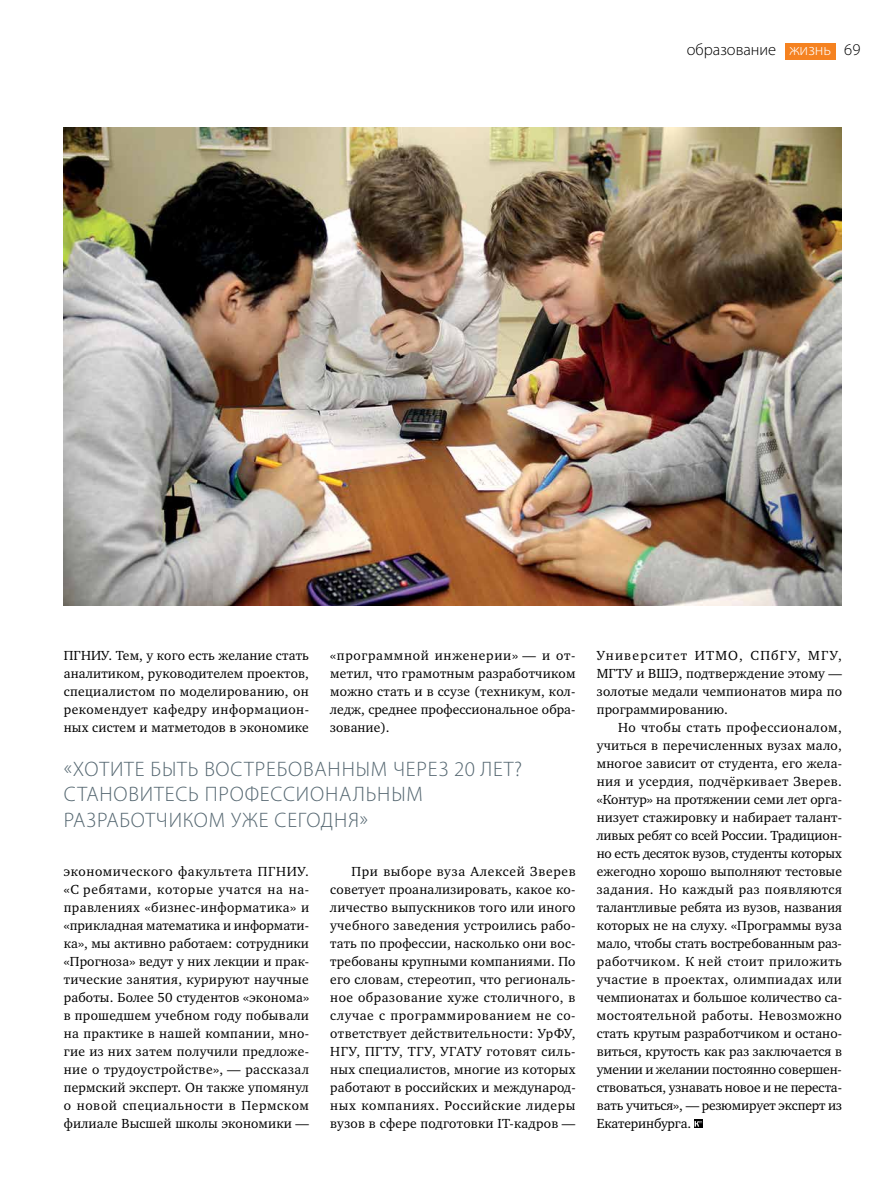
<style>
.page{position:relative;width:893px;height:1191px;background:#fff}
.page>*{position:absolute;margin:0;border:0;box-sizing:border-box;transform-origin:0 0}
.t1{font:300 21px/25.5px "Myriad Pro";letter-spacing:.04em;color:#546670}
.t2{font:300 16.5px "Myriad Pro";color:#000}
.t3{font:300 16.5px "Myriad Pro";color:#fff}
.t4{font:13.5px/18px "Charter ITC";letter-spacing:.01em;color:#000;text-align:justify}
.s1{color:#000}
</style>
<div class="page">
<img style="left:64px;top:128px;width:778px;height:478px">
<div style="left:785px;top:43px;width:50px;height:16px;background:#f58220"></div>
<svg style="left:694px;top:1119px;width:9px;height:9px"></svg>
<svg style="left:695px;top:1121px;width:7px;height:5px"></svg>
<p class="t2" style="left:687px;top:40px;width:91px">образование</p>
<p class="t3" style="left:789px;top:40px;width:73px">жизнь <span class="s1">69</span></p>
<p class="t4" style="left:64px;top:646px;width:247px">ПГНИУ. Тем, у кого есть желание стать аналитиком, руководителем проектов, специалистом по моделированию, он рекомендует кафедру информацион&shy;ных систем и матметодов в экономике</p>
<p class="t4" style="left:330px;top:646px;width:247px">«программной инженерии» — и от&shy;метил, что грамотным разработчиком можно стать и в ссузе (техникум, кол&shy;ледж, среднее профессиональное обра&shy;зование).</p>
<h1 class="t1" style="left:64px;top:756px;width:460px">«ХОТИТЕ БЫТЬ ВОСТРЕБОВАННЫМ ЧЕРЕЗ 20 ЛЕТ?<br>СТАНОВИТЕСЬ ПРОФЕССИОНАЛЬНЫМ<br>РАЗРАБОТЧИКОМ УЖЕ СЕГОДНЯ»</h1>
<p class="t4" style="left:64px;top:862px;width:247px">экономического факультета ПГНИУ. «С ребятами, которые учатся на на&shy;правлениях «бизнес-информатика» и «прикладная математика и информати&shy;ка», мы активно работаем: сотрудники «Прогноза» ведут у них лекции и прак&shy;тические занятия, курируют научные работы. Более 50 студентов «эконома» в прошедшем учебном году побывали на практике в нашей компании, мно&shy;гие из них затем получили предложе&shy;ние о трудоустройстве», — рассказал пермский эксперт. Он также упомянул о новой специальности в Пермском филиале Высшей школы экономики —</p>
<p class="t4" style="left:330px;top:862px;width:247px;text-indent:21px">При выборе вуза Алексей Зверев советует проанализировать, какое ко&shy;личество выпускников того или иного учебного заведения устроились рабо&shy;тать по профессии, насколько они вос&shy;требованы крупными компаниями. По его словам, стереотип, что региональ&shy;ное образование хуже столичного, в случае с программированием не со&shy;ответствует действительности: УрФУ, НГУ, ПГТУ, ТГУ, УГАТУ готовят силь&shy;ных специалистов, многие из которых работают в российских и международ&shy;ных компаниях. Российские лидеры вузов в сфере подготовки IT-кадров —</p>
<p class="t4" style="left:597px;top:646px;width:247px">Университет ИТМО, СПбГУ, МГУ, МГТУ и ВШЭ, подтверждение этому — золотые медали чемпионатов мира по программированию.</p>
<p class="t4" style="left:597px;top:718px;width:247px;text-indent:21px">Но чтобы стать профессионалом, учиться в перечисленных вузах мало, многое зависит от студента, его жела&shy;ния и усердия, подчёркивает Зверев. «Контур» на протяжении семи лет орга&shy;низует стажировку и набирает талант&shy;ливых ребят со всей России. Традицион&shy;но есть десяток вузов, студенты которых ежегодно хорошо выполняют тестовые задания. Но каждый раз появляются талантливые ребята из вузов, названия которых не на слуху. «Программы вуза мало, чтобы стать востребованным раз&shy;работчиком. К ней стоит приложить участие в проектах, олимпиадах или чемпионатах и большое количество са&shy;мостоятельной работы. Невозможно стать крутым разработчиком и остано&shy;виться, крутость как раз заключается в умении и желании постоянно совершен&shy;ствоваться, узнавать новое и не переста&shy;вать учиться», — резюмирует эксперт из Екатеринбурга.</p>
</div>
